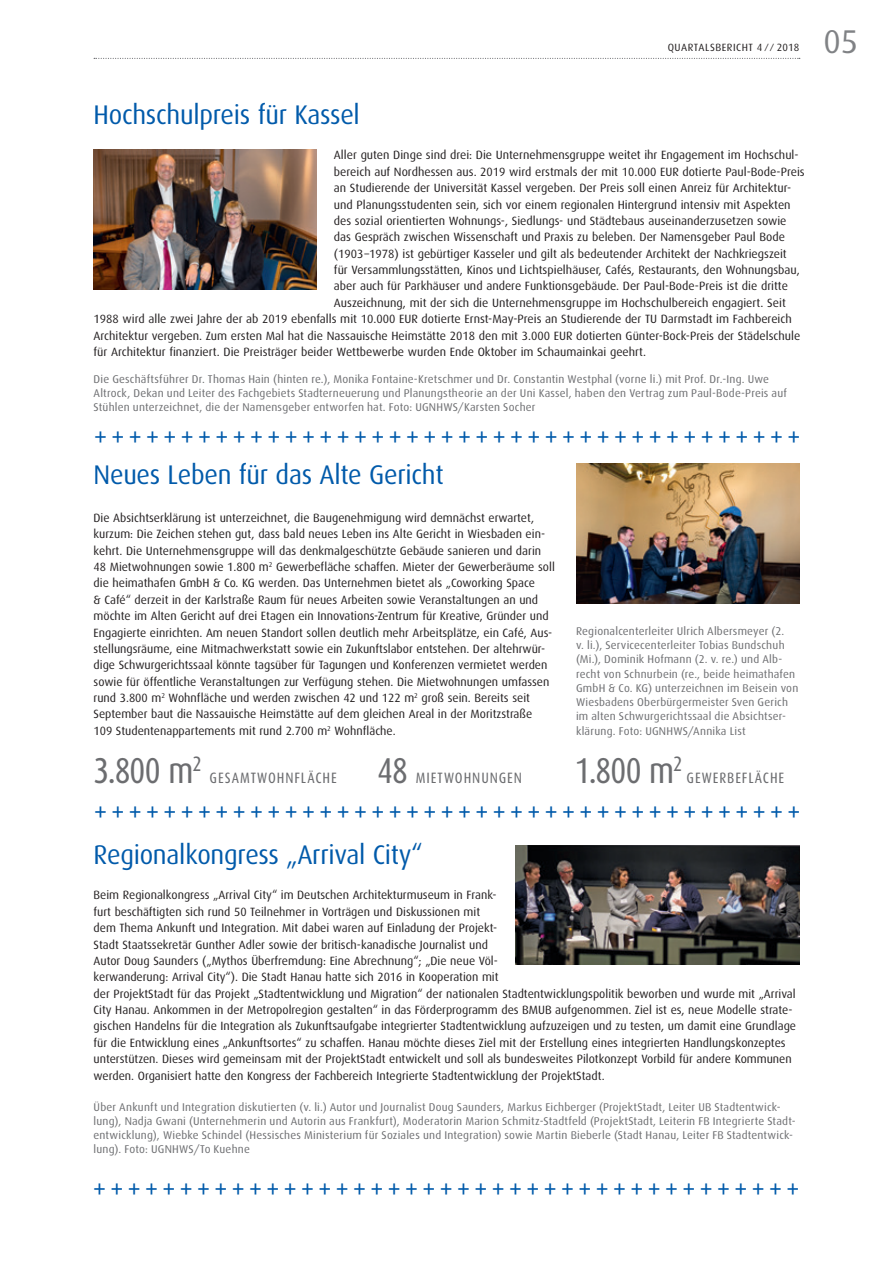
<style>
.page{position:relative;width:893px;height:1263px;background:#fff}
.page>*{position:absolute;margin:0;border:0;box-sizing:border-box;transform-origin:0 0}
.PV_Information{font:36px "Dax Condensed";letter-spacing:-.025em;color:#6c6d70}
.Body{font:32.85px "Dax";color:#808285}
.Body-2{font:27px "Dax";letter-spacing:-.01em;color:#015aaa}
.Body-3{font:27px "Dax";letter-spacing:-.01em;color:#015aaa;scale:.96 1}
.PV_Information-2{font:20.85px "Dax Condensed";color:#6c6d70}
.PV_Information-3{font:15px "Dax Condensed";letter-spacing:.06em;color:#6c6d70}
.Body-4{font:12px/16.4px "Dax";color:#231f20}
.Bildunterschrift{font:11.25px/14.2px "Dax";letter-spacing:.015em;color:#6c6d70}
.Body-5{font:10.5px "Dax";letter-spacing:.045em;color:#231f20}
</style>
<div class="page">
<svg style="left:94px;top:58px;width:706px;height:1px"></svg>
<img style="left:576px;top:463px;width:223px;height:140px">
<img style="left:94px;top:150px;width:223px;height:139px">
<img style="left:516px;top:845px;width:283px;height:119px">
<p class="Body-3" style="left:94px;top:100px;width:279px">Hochschulpreis für Kassel</p>
<p class="Body-5" style="left:668px;top:41px;width:133px">QUARTALSBERICHT 4 ⁄ ⁄ 2018</p>
<p class="Body-4" style="left:334px;top:147px;width:466px">Aller guten Dinge sind drei: Die Unternehmensgruppe weitet ihr Engagement im Hochschul-</p>
<p class="Body-4" style="left:334px;top:164px;width:472px">bereich auf Nordhessen aus. 2019 wird erstmals der mit 10.000 EUR dotierte Paul-Bode-Preis</p>
<p class="Body-4" style="left:334px;top:180px;width:457px">an Studierende der Universität Kassel vergeben. Der Preis soll einen Anreiz für Architektur-</p>
<p class="Body-4" style="left:334px;top:196px;width:458px">und Planungsstudenten sein, sich vor einem regionalen Hintergrund intensiv mit Aspekten</p>
<p class="Body-4" style="left:334px;top:213px;width:454px">des sozial orientierten Wohnungs-, Siedlungs- und Städtebaus auseinanderzusetzen sowie</p>
<p class="Body-4" style="left:334px;top:229px;width:452px">das Gespräch zwischen Wissenschaft und Praxis zu beleben. Der Namensgeber Paul Bode</p>
<p class="Body-4" style="left:334px;top:245px;width:454px">(1903–1978) ist gebürtiger Kasseler und gilt als bedeutender Architekt der Nachkriegszeit</p>
<p class="Body-4" style="left:334px;top:262px;width:468px">für Versammlungsstätten, Kinos und Lichtspielhäuser, Cafés, Restaurants, den Wohnungsbau,</p>
<p class="Body-4" style="left:334px;top:278px;width:455px">aber auch für Parkhäuser und andere Funktionsgebäude. Der Paul-Bode-Preis ist die dritte</p>
<p class="Body-4" style="left:334px;top:295px;width:453px">Auszeichnung, mit der sich die Unternehmensgruppe im Hochschulbereich engagiert. Seit</p>
<p class="Body-4" style="left:94px;top:311px;width:700px">1988 wird alle zwei Jahre der ab 2019 ebenfalls mit 10.000 EUR dotierte Ernst-May-Preis an Studierende der TU Darmstadt im Fachbereich</p>
<p class="Body-4" style="left:94px;top:327px;width:708px">Architektur vergeben. Zum ersten Mal hat die Nassauische Heimstätte 2018 den mit 3.000 EUR dotierten Günter-Bock-Preis der Städelschule</p>
<p class="Body-4" style="left:94px;top:344px;width:554px">für Architektur finanziert. Die Preisträger beider Wettbewerbe wurden Ende Oktober im Schaumainkai geehrt.</p>
<p class="Bildunterschrift" style="left:94px;top:372px;width:695px">Die Geschäftsführer Dr. Thomas Hain (hinten re.), Monika Fontaine-Kretschmer und Dr. Constantin Westphal (vorne li.) mit Prof. Dr.-Ing. Uwe<br>Altrock, Dekan und Leiter des Fachgebiets Stadterneuerung und Planungstheorie an der Uni Kassel, haben den Vertrag zum Paul-Bode-Preis auf<br>Stühlen unterzeichnet, die der Namensgeber entworfen hat. Foto: UGNHWS/Karsten Socher</p>
<p class="Body-2" style="left:94px;top:422px;width:709px">+++++++++++++++++++++++++++++++++++++++++</p>
<p class="Body-3" style="left:94px;top:460px;width:366px">Neues Leben für das Alte Gericht</p>
<p class="Body-4" style="left:94px;top:510px;width:463px">Die Absichtserklärung ist unterzeichnet, die Baugenehmigung wird demnächst erwartet, kurzum: Die Zeichen stehen gut, dass bald neues Leben ins Alte Gericht in Wiesbaden ein&shy;kehrt. Die Unternehmensgruppe will das denkmalgeschützte Gebäude sanieren und darin 48 Mietwohnungen sowie 1.800 m<sup>2</sup> Gewerbefläche schaffen. Mieter der Gewerberäume soll die heimathafen GmbH &amp; Co. KG werden. Das Unternehmen bietet als „Coworking Space<br>&amp; Café“ derzeit in der Karlstraße Raum für neues Arbeiten sowie Veranstaltungen an und möchte im Alten Gericht auf drei Etagen ein Innovations-Zentrum für Kreative, Gründer und Engagierte einrichten. Am neuen Standort sollen deutlich mehr Arbeitsplätze, ein Café, Aus&shy;stellungsräume, eine Mitmachwerkstatt sowie ein Zukunftslabor entstehen. Der altehrwür&shy;dige Schwurgerichtssaal könnte tagsüber für Tagungen und Konferenzen vermietet werden sowie für öffentliche Veranstaltungen zur Verfügung stehen. Die Mietwohnungen umfassen rund 3.800 m<sup>2</sup> Wohnfläche und werden zwischen 42 und 122 m<sup>2</sup> groß sein. Bereits seit September baut die Nassauische Heimstätte auf dem gleichen Areal in der Moritzstraße<br>109 Studentenappartements mit rund 2.700 m<sup>2</sup> Wohnfläche.</p>
<p class="PV_Information-2" style="left:192px;top:752px;width:11px">2</p>
<p class="PV_Information" style="left:94px;top:750px;width:101px">3.800 m</p>
<p class="PV_Information" style="left:377px;top:750px;width:32px">48</p>
<p class="PV_Information-3" style="left:210px;top:769px;width:129px">GESAMTWOHNFLÄCHE</p>
<p class="PV_Information-3" style="left:416px;top:769px;width:108px">MIETWOHNUNGEN</p>
<p class="Bildunterschrift" style="left:576px;top:624px;width:224px">Regionalcenterleiter Ulrich Albersmeyer (2.<br>v. li.), Servicecenterleiter Tobias Bundschuh (Mi.), Dominik Hofmann (2. v. re.) und Alb&shy;recht von Schnurbein (re., beide heimathafen GmbH &amp; Co. KG) unterzeichnen im Beisein von Wiesbadens Oberbürgermeister Sven Gerich im alten Schwurgerichtssaal die Absichtser&shy;klärung. Foto: UGNHWS/Annika List</p>
<p class="PV_Information" style="left:575px;top:750px;width:109px">1.800 m<sup>2</sup></p>
<p class="PV_Information-3" style="left:687px;top:769px;width:99px">GEWERBEFLÄCHE</p>
<p class="Body-2" style="left:94px;top:797px;width:709px">+++++++++++++++++++++++++++++++++++++++++</p>
<p class="Body-3" style="left:94px;top:840px;width:344px">Regionalkongress „Arrival City“</p>
<p class="Body-4" style="left:94px;top:887px;width:704px">Beim Regionalkongress „Arrival City“ im Deutschen Architekturmuseum in Frank-<br>furt beschäftigten sich rund 50 Teilnehmer in Vorträgen und Diskussionen mit<br>dem Thema Ankunft und Integration. Mit dabei waren auf Einladung der Projekt-<br>Stadt Staatssekretär Gunther Adler sowie der britisch-kanadische Journalist und<br>Autor Doug Saunders („Mythos Überfremdung: Eine Abrechnung“; „Die neue Völ-<br>kerwanderung: Arrival City“). Die Stadt Hanau hatte sich 2016 in Kooperation mit<br>der ProjektStadt für das Projekt „Stadtentwicklung und Migration“ der nationalen Stadtentwicklungspolitik beworben und wurde mit „Arrival City Hanau. Ankommen in der Metropolregion gestalten“ in das Förderprogramm des BMUB aufgenommen. Ziel ist es, neue Modelle strate&shy;gischen Handelns für die Integration als Zukunftsaufgabe integrierter Stadtentwicklung aufzuzeigen und zu testen, um damit eine Grundlage für die Entwicklung eines „Ankunftsortes“ zu schaffen. Hanau möchte dieses Ziel mit der Erstellung eines integrierten Handlungskonzeptes unterstützen. Dieses wird gemeinsam mit der ProjektStadt entwickelt und soll als bundesweites Pilotkonzept Vorbild für andere Kommunen werden. Organisiert hatte den Kongress der Fachbereich Integrierte Stadtentwicklung der ProjektStadt.</p>
<p class="Bildunterschrift" style="left:94px;top:1100px;width:704px">Über Ankunft und Integration diskutierten (v. li.) Autor und Journalist Doug Saunders, Markus Eichberger (ProjektStadt, Leiter UB Stadtentwick&shy;lung), Nadja Gwani (Unternehmerin und Autorin aus Frankfurt), Moderatorin Marion Schmitz-Stadtfeld (ProjektStadt, Leiterin FB Integrierte Stadt&shy;entwicklung), Wiebke Schindel (Hessisches Ministerium für Soziales und Integration) sowie Martin Bieberle (Stadt Hanau, Leiter FB Stadtentwick&shy;lung). Foto: UGNHWS/To Kuehne</p>
<p class="Body-2" style="left:92px;top:1174px;width:709px">+++++++++++++++++++++++++++++++++++++++++</p>
<p class="Body" style="left:823px;top:24px;width:36px">05</p>
</div>
